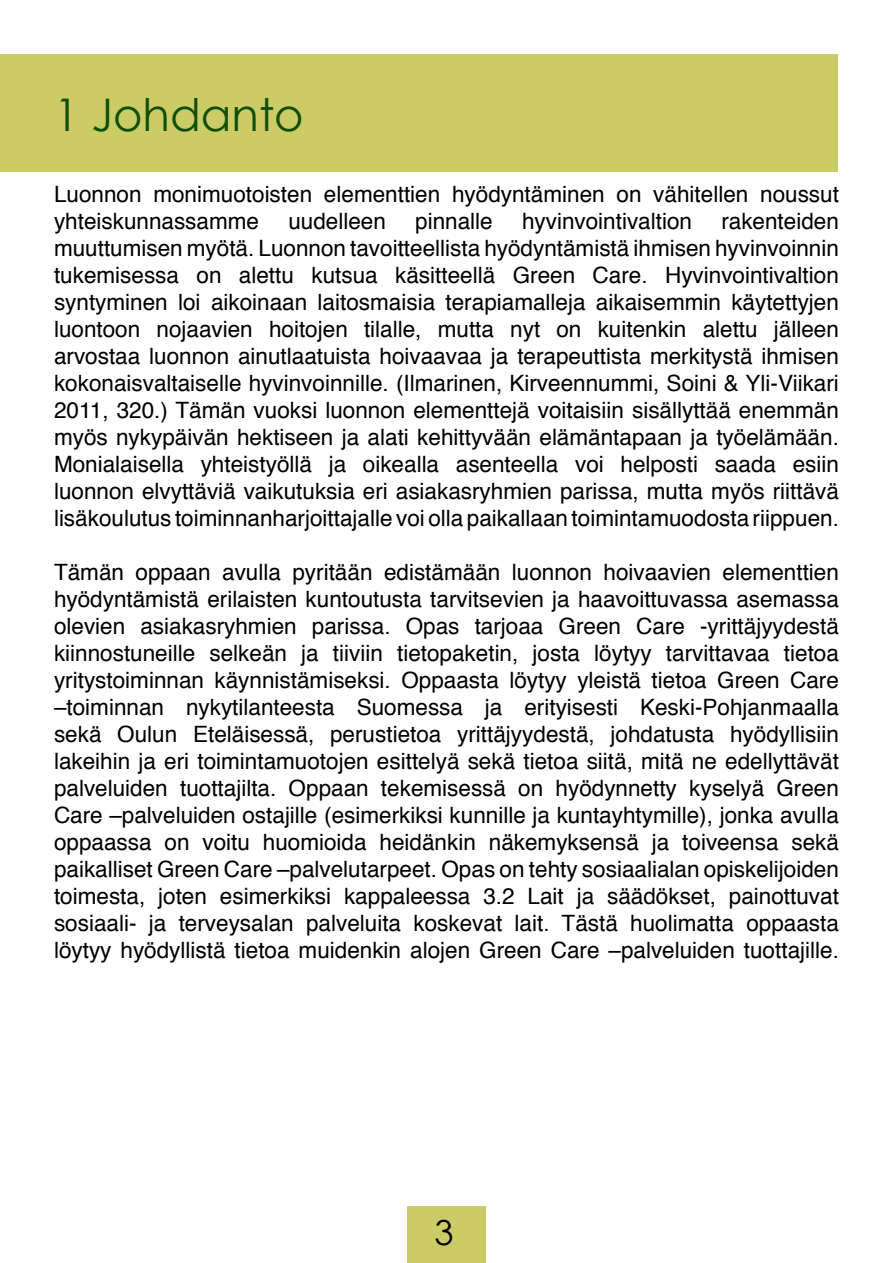
<style>
.page{position:relative;width:893px;height:1263px;background:#fff}
.page>*{position:absolute;margin:0;border:0;box-sizing:border-box;transform-origin:0 0}
.Headings{font:45px "Century Gothic";color:#0f4f08}
.t1{font:34.5px "Century Gothic";color:#000}
.badycopy{font:22.5px/27px "Helvetica";color:#000;text-align:justify}
</style>
<div class="page">
<div style="left:407px;top:1206px;width:79px;height:57px;background:#cc6"></div>
<div style="left:1px;top:55px;width:837px;height:117px;background:#cc6"></div>
<p class="Headings" style="left:54px;top:84px;width:251px">1 Johdanto</p>
<p class="badycopy" style="left:54px;top:181px;width:786px">Luonnon monimuotoisten elementtien hyödyntäminen on vähitellen noussut yhteiskunnassamme</p>
<p class="badycopy" style="left:54px;top:208px;width:786px;text-indent:667px">rakenteiden muuttumisen myötä. Luonnon tavoitteellista hyödyntämistä ihmisen hyvinvoinnin tukemisessa on alettu kutsua käsitteellä Green Care. Hyvinvointivaltion syntyminen loi aikoinaan laitosmaisia terapiamalleja aikaisemmin käytettyjen luontoon nojaavien hoitojen tilalle, mutta nyt on kuitenkin alettu jälleen arvostaa luonnon ainutlaatuista hoivaavaa ja terapeuttista merkitystä ihmisen kokonaisvaltaiselle hyvinvoinnille. (Ilmarinen, Kirveennummi, Soini &amp; Yli-Viikari 2011, 320.) Tämän vuoksi luonnon elementtejä voitaisiin sisällyttää enemmän myös nykypäivän hektiseen ja alati kehittyvään elämäntapaan ja työelämään.<br>Monialaisella yhteistyöllä ja oikealla asenteella voi helposti saada esiin luonnon elvyttäviä vaikutuksia eri asiakasryhmien parissa, mutta myös riittävä lisäkoulutus toiminnanharjoittajalle voi olla paikallaan toimintamuodosta riippuen.</p>
<p class="badycopy" style="left:54px;top:559px;width:786px">Tämän oppaan avulla pyritään edistämään luonnon hoivaavien elementtien hyödyntämistä erilaisten kuntoutusta tarvitsevien ja haavoittuvassa asemassa olevien asiakasryhmien parissa. Opas tarjoaa Green Care -yrittäjyydestä kiinnostuneille selkeän ja tiiviin tietopaketin, josta löytyy tarvittavaa tietoa yritystoiminnan käynnistämiseksi. Oppaasta löytyy yleistä tietoa Green Care –toiminnan nykytilanteesta Suomessa ja erityisesti Keski-Pohjanmaalla sekä Oulun Eteläisessä, perustietoa yrittäjyydestä, johdatusta hyödyllisiin lakeihin ja eri toimintamuotojen esittelyä sekä tietoa siitä, mitä ne edellyttävät palveluiden tuottajilta. Oppaan tekemisessä on hyödynnetty kyselyä Green Care –palveluiden ostajille (esimerkiksi kunnille ja kuntayhtymille), jonka avulla oppaassa on voitu huomioida heidänkin näkemyksensä ja toiveensa sekä paikalliset Green Care –palvelutarpeet. Opas on tehty sosiaalialan opiskelijoiden toimesta, joten esimerkiksi kappaleessa 3.2 Lait ja säädökset, painottuvat sosiaali- ja terveysalan palveluita koskevat lait. Tästä huolimatta oppaasta löytyy hyödyllistä tietoa muidenkin alojen Green Care –palveluiden tuottajille.</p>
<p class="badycopy" style="left:288px;top:208px;width:99px">uudelleen</p>
<p class="badycopy" style="left:415px;top:208px;width:79px">pinnalle</p>
<p class="badycopy" style="left:522px;top:208px;width:172px">hyvinvointivaltion</p>
<p class="t1" style="left:434px;top:1209px;width:21px">3</p>
</div>
